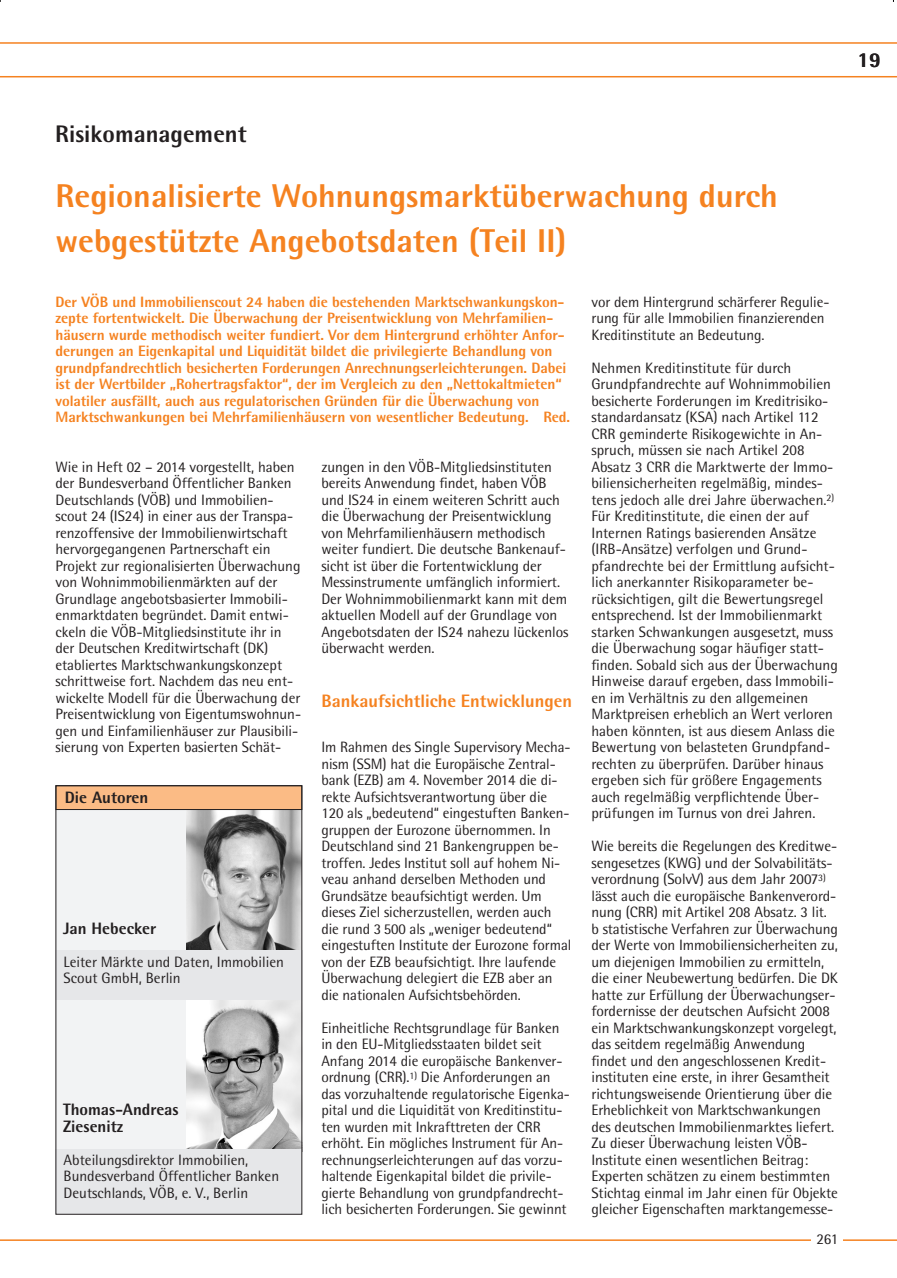
<style>
.page{position:relative;width:897px;height:1278px;background:#fff}
.page>*{position:absolute;margin:0;border:0;box-sizing:border-box;transform-origin:0 0}
.t1{font:800 33px/45px "Rotis Semi Sans";color:#f58220}
.t2{font:800 24px "Rotis Semi Sans";color:#231f20}
.t3{font:800 21px "Rotis Semi Sans";color:#231f20}
.t4{font:800 18px "Rotis Semi Sans";color:#f58220}
.t5{font:800 16.5px/16.5px "Rotis Semi Sans";color:#231f20}
.t6{font:15px/16.5px "Rotis Semi Sans";letter-spacing:-.005em;color:#231f20}
.t7{font:800 15px/16.5px "Rotis Semi Sans";letter-spacing:-.005em;color:#f58220}
</style>
<div class="page">
<hr style="left:0;top:1239px;width:897px;height:2px;background:#f58220">
<div style="left:811px;top:1220px;width:32px;height:31px;background:#fff"></div>
<div style="left:55px;top:785px;width:246px;height:387px;background:#f2f3f4"></div>
<img style="left:186px;top:999px;width:114px;height:149px">
<img style="left:186px;top:810px;width:114px;height:140px">
<div style="left:55px;top:1148px;width:247px;height:65px;background:#e6e7e9"></div>
<div style="left:55px;top:950px;width:247px;height:49px;background:#e6e7e9"></div>
<div style="left:56px;top:785px;width:246px;height:24px;background:#fbbb85"></div>
<div style="left:56px;top:785px;width:246px;height:25px;border:1px solid #231f20"></div>
<svg style="left:0;top:42px;width:897px;height:35px"></svg>
<h3 class="t3" style="left:857px;top:46px;width:25px">19</h3>
<h2 class="t2" style="left:55px;top:118px;width:193px">Risikomanagement</h2>
<h1 class="t1" style="left:56px;top:173px;width:724px">Regionalisierte Wohnungsmarktüberwachung durch webgestützte Angebotsdaten (Teil II)</h1>
<p class="t7" style="left:56px;top:293px;width:516px">Der VÖB und Immobilienscout 24 haben die bestehenden Marktschwankungskon&shy;zepte fortentwickelt. Die Überwachung der Preisentwicklung von Mehrfamilien&shy;häusern wurde methodisch weiter fundiert. Vor dem Hintergrund erhöhter Anfor&shy;derungen an Eigenkapital und Liquidität bildet die privilegierte Behandlung von grundpfandrechtlich besicherten Forderungen Anrechnungserleichterungen. Dabei ist der Wertbilder „Rohertragsfaktor“, der im Vergleich zu den „Nettokaltmieten“ volatiler ausfällt, auch aus regulatorischen Gründen für die Überwachung von Marktschwankungen bei Mehrfamilienhäusern von wesentlicher Bedeutung. Red.</p>
<p class="t6" style="left:56px;top:458px;width:247px">Wie in Heft 02 – 2014 vorgestellt, haben der Bundesverband Öffentlicher Banken Deutschlands (VÖB) und Immobilien&shy;scout 24 (IS24) in einer aus der Transpa&shy;renzoffensive der Immobilienwirtschaft hervorgegangenen Partnerschaft ein Projekt zur regionalisierten Überwachung von Wohnimmobilienmärkten auf der Grundlage angebotsbasierter Immobili&shy;enmarktdaten begründet. Damit entwi&shy;ckeln die VÖB-Mitgliedsinstitute ihr in der Deutschen Kreditwirtschaft (DK) etabliertes Marktschwankungskonzept schrittweise fort. Nachdem das neu ent&shy;wickelte Modell für die Überwachung der Preisentwicklung von Eigentumswohnun&shy;gen und Einfamilienhäuser zur Plausibili&shy;sierung von Experten basierten Schät-</p>
<p class="t6" style="left:321px;top:458px;width:248px">zungen in den VÖB-Mitgliedsinstituten bereits Anwendung findet, haben VÖB und IS24 in einem weiteren Schritt auch die Überwachung der Preisentwicklung von Mehrfamilienhäusern methodisch weiter fundiert. Die deutsche Bankenauf&shy;sicht ist über die Fortentwicklung der Messinstrumente umfänglich informiert.<br>Der Wohnimmobilienmarkt kann mit dem aktuellen Modell auf der Grundlage von Angebotsdaten der IS24 nahezu lückenlos überwacht werden.</p>
<p class="t4" style="left:321px;top:689px;width:252px">Bankaufsichtliche Entwicklungen</p>
<p class="t6" style="left:321px;top:739px;width:251px">Im Rahmen des Single Supervisory Mecha&shy;nism (SSM) hat die Europäische Zentral&shy;bank (EZB) am 4. November 2014 die di&shy;rekte Aufsichtsverantwortung über die 120 als „bedeutend“ eingestuften Banken&shy;gruppen der Eurozone übernommen. In Deutschland sind 21 Bankengruppen be&shy;troffen. Jedes Institut soll auf hohem Ni&shy;veau anhand derselben Methoden und Grundsätze beaufsichtigt werden. Um dieses Ziel sicherzustellen, werden auch die rund 3 500 als „weniger bedeutend“ eingestuften Institute der Eurozone formal von der EZB beaufsichtigt. Ihre laufende Überwachung delegiert die EZB aber an die nationalen Aufsichtsbehörden.</p>
<p class="t6" style="left:321px;top:1019px;width:250px">Einheitliche Rechtsgrundlage für Banken in den EU-Mitgliedsstaaten bildet seit Anfang 2014 die europäische Bankenver&shy;ordnung (CRR).<sup>1)</sup> Die Anforderungen an das vorzuhaltende regulatorische Eigenka&shy;pital und die Liquidität von Kreditinstitu&shy;ten wurden mit Inkrafttreten der CRR erhöht. Ein mögliches Instrument für An&shy;rechnungserleichterungen auf das vorzu&shy;haltende Eigenkapital bildet die privile&shy;gierte Behandlung von grundpfandrecht&shy;lich besicherten Forderungen. Sie gewinnt</p>
<p class="t5" style="left:65px;top:789px;width:85px">Die Autoren</p>
<p class="t5" style="left:63px;top:919px;width:95px">Jan Hebecker</p>
<p class="t6" style="left:64px;top:953px;width:222px">Leiter Märkte und Daten, Immobilien<br>Scout GmbH, Berlin</p>
<p class="t5" style="left:63px;top:1101px;width:117px">Thomas-Andreas<br>Ziesenitz</p>
<p class="t6" style="left:64px;top:1151px;width:217px">Abteilungsdirektor Immobilien,<br>Bundesverband Öffentlicher Banken<br>Deutschlands, VÖB, e. V., Berlin</p>
<p class="t6" style="left:591px;top:293px;width:239px">vor dem Hintergrund schärferer Regulie&shy;rung für alle Immobilien finanzierenden<br>Kreditinstitute an Bedeutung.</p>
<p class="t6" style="left:591px;top:359px;width:248px">Nehmen Kreditinstitute für durch Grundpfandrechte auf Wohnimmobilien besicherte Forderungen im Kreditrisiko&shy;standardansatz (KSA) nach Artikel 112<br>CRR geminderte Risikogewichte in An&shy;spruch, müssen sie nach Artikel 208<br>Absatz 3 CRR die Marktwerte der Immo&shy;biliensicherheiten regelmäßig, mindes&shy;tens jedoch alle drei Jahre überwachen.<sup>2)<br></sup>Für Kreditinstitute, die einen der auf Internen Ratings basierenden Ansätze (IRB-Ansätze) verfolgen und Grund&shy;pfandrechte bei der Ermittlung aufsicht&shy;lich anerkannter Risikoparameter be&shy;rücksichtigen, gilt die Bewertungsregel entsprechend. Ist der Immobilienmarkt starken Schwankungen ausgesetzt, muss die Überwachung sogar häufiger statt&shy;finden. Sobald sich aus der Überwachung Hinweise darauf ergeben, dass Immobili&shy;en im Verhältnis zu den allgemeinen Marktpreisen erheblich an Wert verloren haben könnten, ist aus diesem Anlass die Bewertung von belasteten Grundpfand&shy;rechten zu überprüfen. Darüber hinaus ergeben sich für größere Engagements auch regelmäßig verpflichtende Über&shy;prüfungen im Turnus von drei Jahren.</p>
<p class="t6" style="left:591px;top:838px;width:248px">Wie bereits die Regelungen des Kreditwe&shy;sengesetzes (KWG) und der Solvabilitäts&shy;verordnung (SolvV) aus dem Jahr 2007<sup>3) </sup>lässt auch die europäische Bankenverord&shy;nung (CRR) mit Artikel 208 Absatz. 3 lit. b statistische Verfahren zur Überwachung der Werte von Immobiliensicherheiten zu, um diejenigen Immobilien zu ermitteln, die einer Neubewertung bedürfen. Die DK hatte zur Erfüllung der Überwachungser&shy;fordernisse der deutschen Aufsicht 2008 ein Marktschwankungskonzept vorgelegt, das seitdem regelmäßig Anwendung findet und den angeschlossenen Kredit&shy;instituten eine erste, in ihrer Gesamtheit richtungsweisende Orientierung über die Erheblichkeit von Marktschwankungen des deutschen Immobilienmarktes liefert.<br>Zu dieser Überwachung leisten VÖB-Institute einen wesentlichen Beitrag:<br>Experten schätzen zu einem bestimmten Stichtag einmal im Jahr einen für Objekte gleicher Eigenschaften marktangemesse-</p>
<p class="t6" style="left:816px;top:1230px;width:23px">261</p>
</div>
